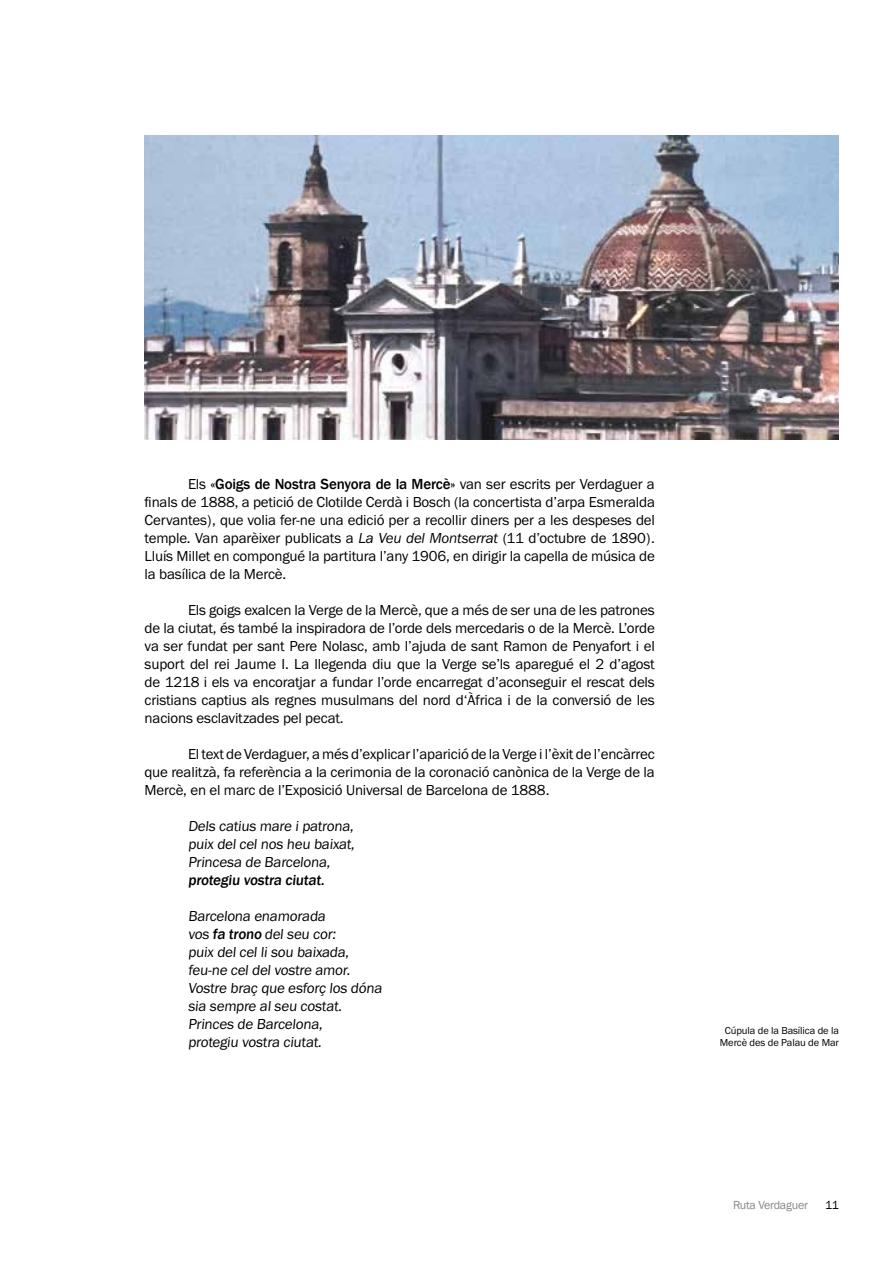
<style>
.page{position:relative;width:893px;height:1263px;background:#fff}
.page>*{position:absolute;margin:0;border:0;box-sizing:border-box;transform-origin:0 0}
.t1{font:15px/18px "Franklin Gothic URW Boo";letter-spacing:-.01em;color:#000;text-align:justify}
.t2{font:500 15px "Franklin Gothic";letter-spacing:-.01em;color:#000}
.t3{font:12px "Franklin Gothic";letter-spacing:-.02em;color:#878787}
.t4{font:12px "Franklin Gothic";color:#000}
.t5{font:10.5px/12px "Franklin Gothic URW Boo";letter-spacing:-.01em;color:#000;text-align:center}
.s1{font-family:"Franklin Gothic URW Boo";font-weight:400}
.s2{font-family:"Franklin Gothic URW Boo Ita"}
.s3{font-family:"Franklin Gothic";font-weight:500}
</style>
<div class="page">
<img style="left:145px;top:136px;width:694px;height:303px">
<p class="t2" style="left:188px;top:475px;width:468px"><span class="s1">Els</span> «Goigs de Nostra Senyora de la Mercè» <span class="s1">van ser escrits per Verdaguer a</span></p>
<p class="t1" style="left:145px;top:493px;width:512px">finals de 1888, a petició de Clotilde Cerdà i Bosch (la concertista d’arpa Esmeralda Cervantes), que volia fer-ne una edició per a recollir diners per a les despeses del temple. Van aparèixer publicats a <span class="s2">La Veu del Montserrat</span> (11 d’octubre de 1890).<br>Lluís Millet en compongué la partitura l’any 1906, en dirigir la capella de música de la basílica de la Mercè.</p>
<p class="t1" style="left:145px;top:601px;width:512px;text-indent:44px">Els goigs exalcen la Verge de la Mercè, que a més de ser una de les patrones de la ciutat, és també la inspiradora de l’orde dels mercedaris o de la Mercè. L’orde va ser fundat per sant Pere Nolasc, amb l’ajuda de sant Ramon de Penyafort i el suport del rei Jaume I. La llegenda diu que la Verge se’ls aparegué el 2 d’agost de 1218 i els va encoratjar a fundar l’orde encarregat d’aconseguir el rescat dels cristians captius als regnes musulmans del nord d‘Àfrica i de la conversió de les nacions esclavitzades pel pecat.</p>
<p class="t1" style="left:145px;top:745px;width:512px;text-indent:44px">El text de Verdaguer, a més d’explicar l’aparició de la Verge i l’èxit de l’encàrrec que realitzà, fa referència a la cerimonia de la coronació canònica de la Verge de la Mercè, en el marc de l’Exposició Universal de Barcelona de 1888.</p>
<p class="t1" style="left:188px;top:817px;width:170px">Dels catius mare i patrona, puix del cel nos heu baixat, Princesa de Barcelona,</p>
<p class="t2" style="left:188px;top:871px;width:140px">protegiu vostra ciutat.</p>
<p class="t1" style="left:188px;top:907px;width:197px;text-align:left">Barcelona enamorada<br>vos <span class="s3">fa trono</span> del seu cor:<br>puix del cel li sou baixada, feu-ne cel del vostre amor.<br>Vostre braç que esforç los dóna sia sempre al seu costat.<br>Princes de Barcelona,<br>protegiu vostra ciutat.</p>
<p class="t5" style="left:720px;top:1025px;width:121px">Cúpula de la Basílica de la<br>Mercè des de Palau de Mar</p>
<p class="t3" style="left:733px;top:1197px;width:76px">Ruta Verdaguer</p>
<p class="t4" style="left:825px;top:1197px;width:15px">11</p>
</div>
